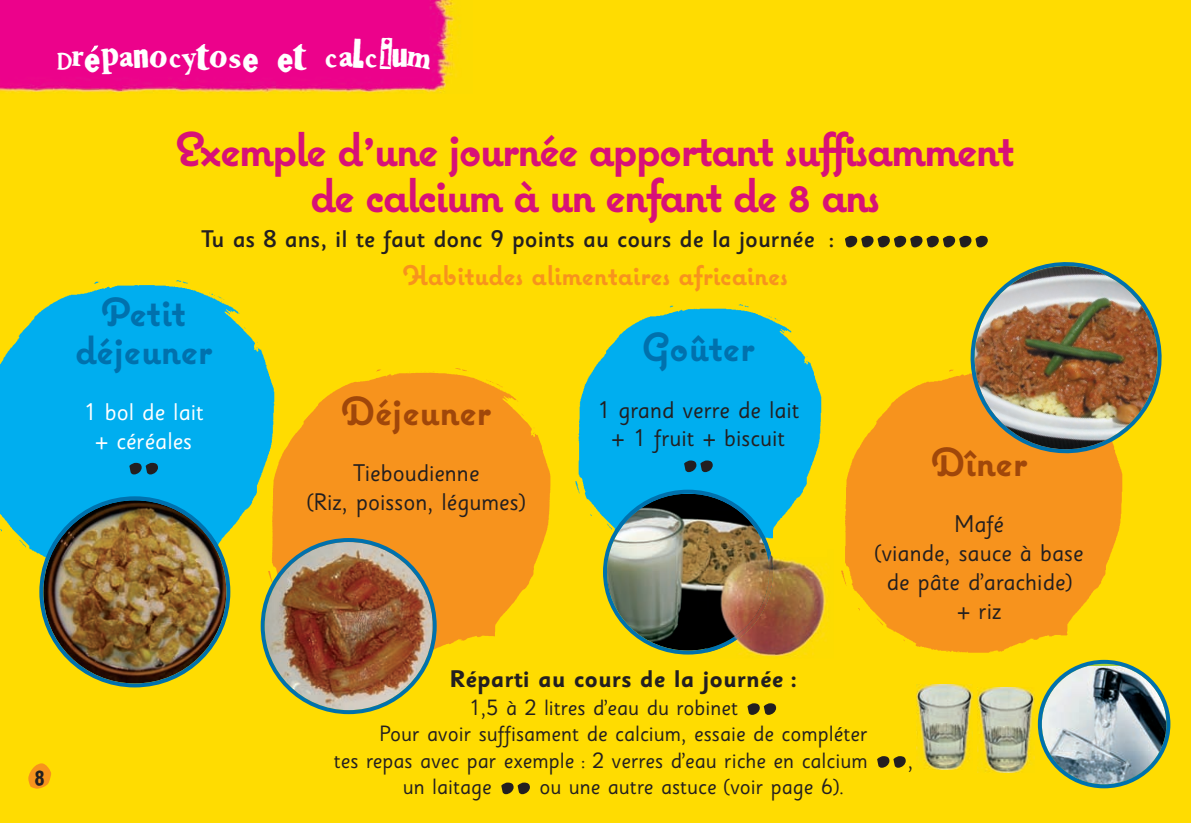
<style>
.page{position:relative;width:1191px;height:823px;background:#fff}
.page>*{position:absolute;margin:0;border:0;box-sizing:border-box;transform-origin:0 0}
.t1{font:700 48px/46px "Coquette";letter-spacing:-.04em;color:#d81177;text-align:center}
.t2{font:48px "Shoplifter";letter-spacing:-.045em;color:#fff}
.t3{font:700 40px/38px "Coquette";color:#0071ad;text-align:center}
.t4{font:700 40px "Coquette";color:#a0470a}
.t5{font:700 28px "Coquette";color:#f7931d}
.t6{font:24px/28.8px "Sassoon Sans";color:#231f20;text-align:center}
.t7{font:500 24px "Sassoon Sans";color:#231f20}
.t8{font:700 24px "Sassoon Sans";color:#231f20}
.t9{font:24px/28.8px "Sassoon Sans";color:#fff;text-align:center}
.t10{font:24px "Shoplifter";color:#231f20}
.t11{font:22px "Sassoon Sans";color:#231f20}
</style>
<div class="page">
<div style="left:0;top:0;width:1191px;height:822px;background:#ffdc01"></div>
<img style="left:0;top:0;width:459px;height:93px">
<img style="left:0;top:280px;width:266px;height:274px">
<img style="left:262px;top:363px;width:289px;height:285px">
<img style="left:575px;top:304px;width:247px;height:226px">
<img style="left:841px;top:369px;width:282px;height:284px">
<svg style="left:129px;top:462px;width:29px;height:12px"></svg>
<svg style="left:684px;top:460px;width:28px;height:12px"></svg>
<svg style="left:845px;top:236px;width:142px;height:11px"></svg>
<img style="left:39px;top:496px;width:191px;height:191px">
<img style="left:261px;top:537px;width:176px;height:176px">
<svg style="left:603px;top:489px;width:170px;height:165px;background:#65816f"></svg>
<svg style="left:1037px;top:659px;width:133px;height:128px"></svg>
<img style="left:957px;top:262px;width:205px;height:204px">
<img style="left:706px;top:557px;width:123px;height:100px">
<img style="left:706px;top:548px;width:67px;height:104px">
<img style="left:706px;top:548px;width:63px;height:100px">
<img style="left:916px;top:684px;width:56px;height:85px">
<img style="left:977px;top:687px;width:57px;height:85px">
<svg style="left:91px;top:45px;width:7px;height:7px"></svg>
<svg style="left:501px;top:782px;width:29px;height:11px"></svg>
<svg style="left:877px;top:756px;width:28px;height:11px"></svg>
<svg style="left:747px;top:703px;width:29px;height:11px"></svg>
<svg style="left:28px;top:763px;width:23px;height:25px"></svg>
<h1 class="t2" style="left:57px;top:31px;width:376px">Drepanocytose et calcium</h1>
<p class="t10" style="left:34px;top:761px;width:13px">8</p>
<h1 class="t1" style="left:176px;top:131px;width:840px">Exemple d,une journée apportant suffisamment de calcium à un enfant de 8 ans</h1>
<p class="t7" style="left:201px;top:230px;width:635px">Tu as 8 ans, il te faut donc 9 points au cours de la journée :</p>
<p class="t5" style="left:403px;top:265px;width:386px">Habitudes alimentaires africaines</p>
<h2 class="t3" style="left:75px;top:296px;width:139px">Petit déjeuner</h2>
<p class="t9" style="left:83px;top:400px;width:122px">1 bol de lait + céréales</p>
<h2 class="t4" style="left:341px;top:396px;width:151px">Déjeuner</h2>
<p class="t6" style="left:307px;top:461px;width:219px">Tieboudienne<br>(Riz, poisson, légumes)</p>
<h2 class="t3" style="left:642px;top:332px;width:114px">Goûter</h2>
<p class="t6" style="left:597px;top:398px;width:204px">1 grand verre de lait + 1 fruit + biscuit</p>
<h2 class="t4" style="left:931px;top:447px;width:97px">Dîner</h2>
<p class="t6" style="left:875px;top:512px;width:210px">Mafé<br>(viande, sauce à base de pâte d’arachide)<br>+ riz</p>
<p class="t8" style="left:449px;top:669px;width:349px">Réparti au cours de la journée :</p>
<p class="t11" style="left:469px;top:698px;width:271px">1,5 à 2 litres d’eau du robinet</p>
<p class="t11" style="left:379px;top:725px;width:489px">Pour avoir suffisament de calcium, essaie de compléter</p>
<p class="t11" style="left:334px;top:751px;width:535px">tes repas avec par exemple : 2 verres d’eau riche en calcium</p>
<p class="t11" style="left:403px;top:778px;width:91px">un laitage</p>
<p class="t11" style="left:539px;top:778px;width:306px">ou une autre astuce (voir page 6).</p>
<p class="t11" style="left:907px;top:751px;width:7px">,</p>
</div>
